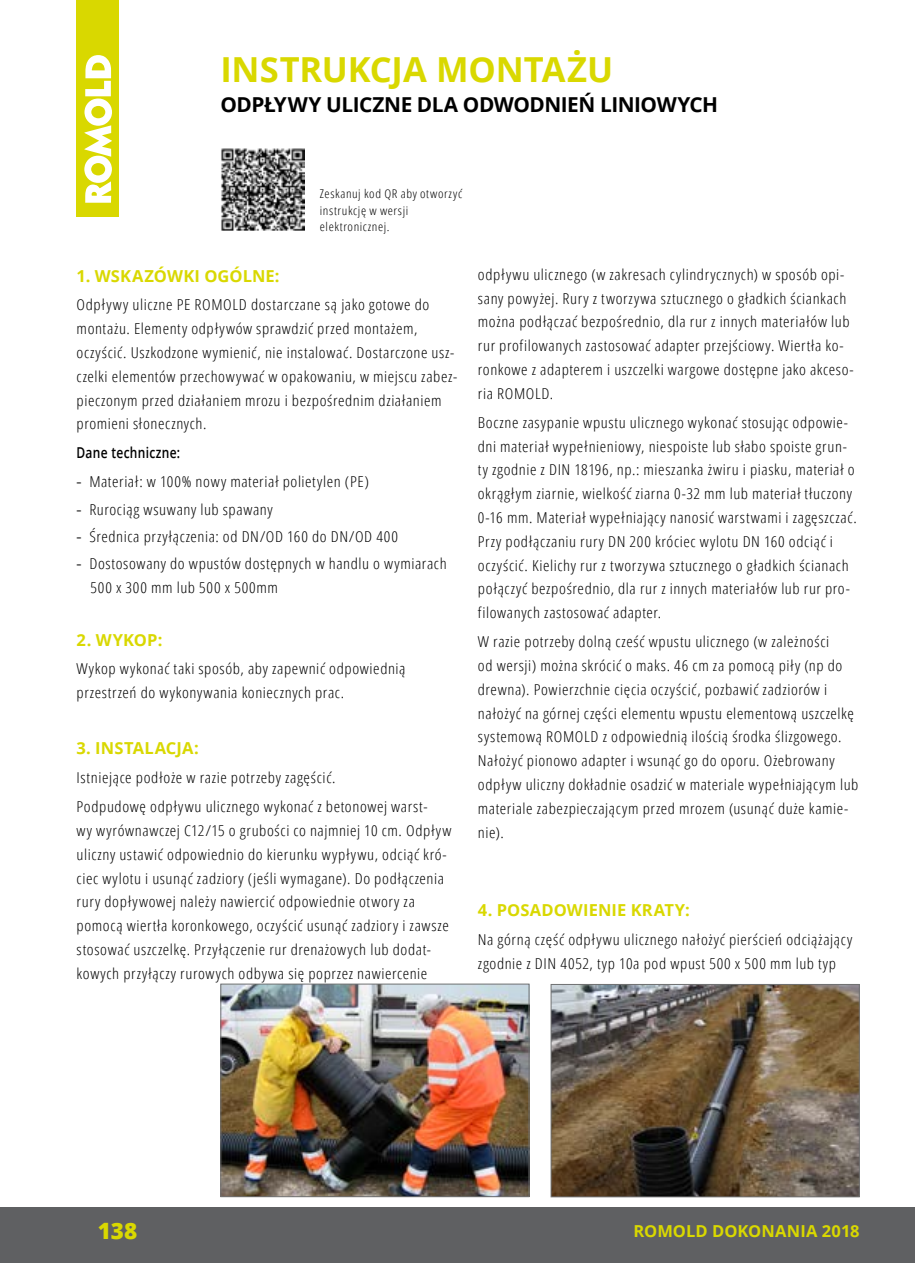
<style>
.page{position:relative;width:915px;height:1263px;background:#fff}
.page>*{position:absolute;margin:0;border:0;box-sizing:border-box;transform-origin:0 0}
.t1{font:700 34.5px "Open Sans";letter-spacing:-.005em;color:#d9d800}
.t2{font:800 22.5px "Open Sans";color:#d9d800}
.t3{font:700 20.55px "Open Sans";letter-spacing:-.025em;color:#000}
.t4{font:700 16.5px "Open Sans";letter-spacing:.005em;color:#d9d800}
.t5{font:300 condensed 15px/23.9px "Open Sans";letter-spacing:.035em;color:#000;scale:1.1 1}
.t6{font:600 15px "Open Sans";letter-spacing:.025em;color:#000;scale:.8 1}
.t7{font:300 condensed 12px/16.5px "Open Sans";letter-spacing:.045em;color:#000;scale:1.1 1}
.s1{font-family:"Myriad Pro";font-weight:400;font-stretch:normal}
</style>
<div class="page">
<div style="left:77px;top:0;width:42px;height:217px;background:#d9d800"></div>
<svg style="left:84px;top:55px;width:28px;height:148px"></svg>
<div style="left:0;top:1208px;width:914px;height:55px;background:#5f6062"></div>
<img style="left:222px;top:986px;width:305px;height:209px">
<div style="left:220px;top:984px;width:309px;height:213px;border:1px solid #707172"></div>
<img style="left:552px;top:986px;width:305px;height:209px">
<div style="left:550px;top:984px;width:309px;height:213px;border:1px solid #707172"></div>
<img style="left:221px;top:148px;width:83px;height:83px">
<h1 class="t1" style="left:220px;top:45px;width:394px">INSTRUKCJA MONTAŻU</h1>
<h3 class="t3" style="left:220px;top:90px;width:499px">ODPŁYWY ULICZNE DLA ODWODNIEŃ LINIOWYCH</h3>
<p class="t7" style="left:320px;top:185px;width:131px">Zeskanuj kod QR aby otworzyć instrukcję w wersji elektronicznej.</p>
<p class="t4" style="left:77px;top:264px;width:204px">1. WSKAZÓWKI OGÓLNE:</p>
<p class="t5" style="left:77px;top:293px;width:347px">Odpływy uliczne PE ROMOLD dostarczane są jako gotowe do montażu. Elementy odpływów sprawdzić przed montażem, oczyścić. Uszkodzone wymienić, nie instalować. Dostarczone usz&shy;czelki elementów przechowywać w opakowaniu, w miejscu zabez&shy;pieczonym przed działaniem mrozu i bezpośrednim działaniem promieni słonecznych.</p>
<p class="t6" style="left:77px;top:443px;width:131px">Dane techniczne:</p>
<p class="t5" style="left:77px;top:469px;width:267px"><span class="s1">-</span> Materiał: w 100% nowy materiał polietylen (PE)</p>
<p class="t5" style="left:77px;top:497px;width:180px"><span class="s1">-</span> Rurociąg wsuwany lub spawany</p>
<p class="t5" style="left:77px;top:524px;width:293px"><span class="s1">-</span> Średnica przyłączenia: od DN/OD 160 do DN/OD 400</p>
<p class="t5" style="left:90px;top:551px;width:325px;text-indent:-14px"><span class="s1">-</span> Dostosowany do wpustów dostępnych w handlu o wymiarach<br>500 x 300 mm lub 500 x 500mm</p>
<p class="t4" style="left:77px;top:628px;width:87px">2. WYKOP:</p>
<p class="t5" style="left:77px;top:657px;width:300px">Wykop wykonać taki sposób, aby zapewnić odpowiednią przestrzeń do wykonywania koniecznych prac.</p>
<p class="t4" style="left:77px;top:737px;width:124px">3. INSTALACJA:</p>
<p class="t5" style="left:77px;top:763px;width:320px;line-height:29px">Istniejące podłoże w razie potrzeby zagęścić.<br>Podpudowę odpływu ulicznego wykonać z betonowej warst-</p>
<p class="t5" style="left:77px;top:818px;width:342px">wy wyrównawczej C12/15 o grubości co najmniej 10 cm. Odpływ uliczny ustawić odpowiednio do kierunku wypływu, odciąć kró&shy;ciec wylotu i usunąć zadziory (jeśli wymagane). Do podłączenia rury dopływowej należy nawiercić odpowiednie otwory za pomocą wiertła koronkowego, oczyścić usunąć zadziory i zawsze stosować uszczelkę. Przyłączenie rur drenażowych lub dodat&shy;kowych przyłączy rurowych odbywa się poprzez nawiercenie</p>
<p class="t5" style="left:477px;top:262px;width:343px">odpływu ulicznego (w zakresach cylindrycznych) w sposób opi&shy;sany powyżej. Rury z tworzywa sztucznego o gładkich ściankach można podłączać bezpośrednio, dla rur z innych materiałów lub rur profilowanych zastosować adapter przejściowy. Wiertła ko&shy;ronkowe z adapterem i uszczelki wargowe dostępne jako akceso&shy;ria ROMOLD.</p>
<p class="t5" style="left:477px;top:410px;width:346px">Boczne zasypanie wpustu ulicznego wykonać stosując odpowie&shy;dni materiał wypełnieniowy, niespoiste lub słabo spoiste grun&shy;ty zgodnie z DIN 18196, np.: mieszanka żwiru i piasku, materiał o okrągłym ziarnie, wielkość ziarna 0-32 mm lub materiał tłuczony 0-16 mm. Materiał wypełniający nanosić warstwami i zagęszczać.<br>Przy podłączaniu rury DN 200 króciec wylotu DN 160 odciąć i oczyścić. Kielichy rur z tworzywa sztucznego o gładkich ścianach połączyć bezpośrednio, dla rur z innych materiałów lub rur pro&shy;filowanych zastosować adapter.</p>
<p class="t5" style="left:477px;top:629px;width:347px">W razie potrzeby dolną cześć wpustu ulicznego (w zależności<br>od wersji) można skrócić o maks. 46 cm za pomocą piły (np do drewna). Powierzchnie cięcia oczyścić, pozbawić zadziorów i nałożyć na górnej części elementu wpustu elementową uszczelkę systemową ROMOLD z odpowiednią ilością środka ślizgowego.<br>Nałożyć pionowo adapter i wsunąć go do oporu. Ożebrowany odpływ uliczny dokładnie osadzić w materiale wypełniającym lub materiale zabezpieczającym przed mrozem (usunąć duże kamie&shy;nie).</p>
<p class="t4" style="left:477px;top:898px;width:213px">4. POSADOWIENIE KRATY:</p>
<p class="t5" style="left:477px;top:927px;width:342px">Na górną część odpływu ulicznego nałożyć pierścień odciążający zgodnie z DIN 4052, typ 10a pod wpust 500 x 500 mm lub typ</p>
<h2 class="t2" style="left:98px;top:1214px;width:41px">138</h2>
<p class="t4" style="left:633px;top:1220px;width:228px">ROMOLD DOKONANIA 2018</p>
</div>
